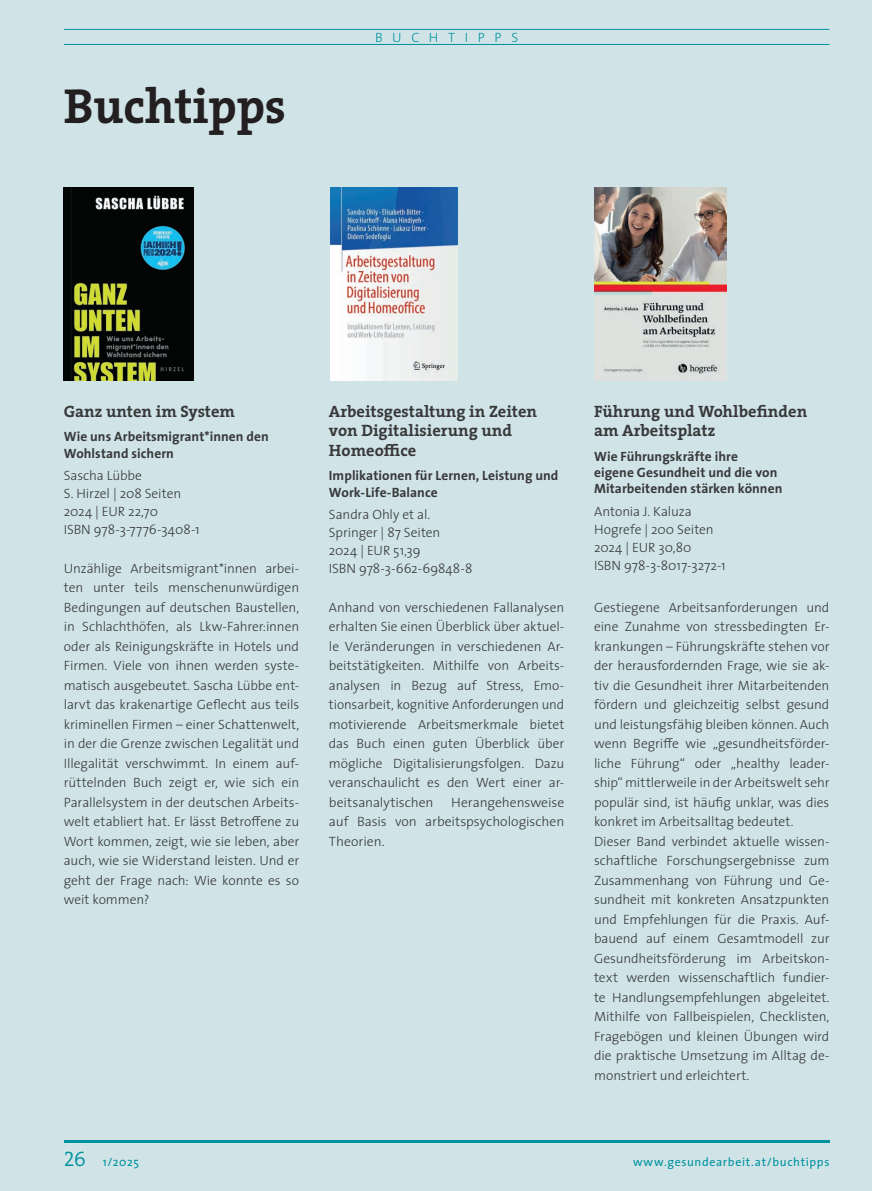
<style>
.page{position:relative;width:872px;height:1191px;background:#d0e4e8}
.page>*{position:absolute;margin:0;border:0;box-sizing:border-box;transform-origin:0 0}
.t1{font:700 49.5px "The Serif";letter-spacing:-.005em;color:#231f20}
.t2{font:21px "The Serif Semi Light Caps";color:#00929e}
.t3{font:700 16.5px/19.5px "The Serif";color:#383839}
.t4{font:300 13.5px/19.5px "The Sans";letter-spacing:-.005em;color:#383839}
.t5{font:700 13.5px/16.2px "The Sans";letter-spacing:.005em;color:#383839}
.t6{font:300 13.5px "The Sans";letter-spacing:.715em;color:#00929e}
.t7{font:12px "The Sans";letter-spacing:.055em;color:#00929e}
</style>
<div class="page">
<hr style="left:64px;top:1140px;width:765px;height:2px;background:#00929e">
<hr style="left:64px;top:29px;width:765px;height:1px;background:#00929e">
<hr style="left:64px;top:44px;width:765px;height:1px;background:#00929e">
<img style="left:330px;top:188px;width:127px;height:193px">
<img style="left:594px;top:188px;width:133px;height:193px">
<img style="left:64px;top:187px;width:130px;height:194px">
<h1 class="t1" style="left:64px;top:65px;width:224px">Buchtipps</h1>
<p class="t6" style="left:375px;top:26px;width:144px">BUCHTIPPS</p>
<p class="t3" style="left:64px;top:401px;width:173px">Ganz unten im System</p>
<p class="t5" style="left:64px;top:428px;width:207px">Wie uns Arbeitsmigrant*innen den<br>Wohlstand sichern</p>
<p class="t4" style="left:64px;top:466px;width:137px;line-height:18px">Sascha Lübbe<br>S. Hirzel | 208 Seiten<br>2024 | EUR 22,70<br>ISBN 978-3-7776-3408-1</p>
<p class="t4" style="left:64px;top:558px;width:237px;text-align:justify">Unzählige Arbeitsmigrant*innen arbei&shy;ten unter teils menschenunwürdigen Bedingungen auf deutschen Baustellen, in Schlachthöfen, als Lkw-Fahrer:innen oder als Reinigungskräfte in Hotels und Firmen. Viele von ihnen werden syste&shy;matisch ausgebeutet. Sascha Lübbe ent&shy;larvt das krakenartige Geflecht aus teils kriminellen Firmen – einer Schattenwelt, in der die Grenze zwischen Legalität und Illegalität verschwimmt. In einem auf&shy;rüttelnden Buch zeigt er, wie sich ein Parallelsystem in der deutschen Arbeits&shy;welt etabliert hat. Er lässt Betroffene zu Wort kommen, zeigt, wie sie leben, aber auch, wie sie Widerstand leisten. Und er geht der Frage nach: Wie konnte es so weit kommen?</p>
<p class="t3" style="left:329px;top:401px;width:210px">Arbeitsgestaltung in Zeiten von Digitalisierung und<br>Homeoffice</p>
<p class="t5" style="left:329px;top:467px;width:231px">Implikationen für Lernen, Leistung und<br>Work-Life-Balance</p>
<p class="t4" style="left:329px;top:505px;width:145px;line-height:18px">Sandra Ohly et al.<br>Springer | 87 Seiten<br>2024 | EUR 51,39<br>ISBN 978-3-662-69848-8</p>
<p class="t4" style="left:329px;top:597px;width:237px;text-align:justify">Anhand von verschiedenen Fallanalysen erhalten Sie einen Überblick über aktuel&shy;le Veränderungen in verschiedenen Ar&shy;beitstätigkeiten. Mithilfe von Arbeits&shy;analysen in Bezug auf Stress, Emo&shy;tionsarbeit, kognitive Anforderungen und motivierende Arbeitsmerkmale bietet das Buch einen guten Überblick über mögliche Digitalisierungsfolgen. Dazu veranschaulicht es den Wert einer ar&shy;beitsanalytischen</p>
<p class="t4" style="left:329px;top:792px;width:237px;text-align:justify;text-indent:122px">Herangehensweise auf Basis von arbeitspsychologischen Theorien.</p>
<p class="t3" style="left:594px;top:401px;width:215px">Führung und Wohlbefinden am Arbeitsplatz</p>
<p class="t5" style="left:594px;top:448px;width:190px">Wie Führungskräfte ihre<br>eigene Gesundheit und die von<br>Mitarbeitenden stärken können</p>
<p class="t4" style="left:594px;top:501px;width:133px;line-height:18px">Antonia J. Kaluza<br>Hogrefe | 200 Seiten<br>2024 | EUR 30,80<br>ISBN 978-3-8017-3272-1</p>
<p class="t4" style="left:594px;top:597px;width:237px">Gestiegene Arbeitsanforderungen und eine Zunahme von stressbedingten Er&shy;krankungen – Führungskräfte stehen vor der herausfordernden Frage, wie sie ak&shy;tiv die Gesundheit ihrer Mitarbeitenden fördern und gleichzeitig selbst gesund und leistungsfähig bleiben können. Auch wenn Begriffe wie „gesundheitsförder&shy;liche Führung“ oder „healthy leader&shy;ship“ mittlerweile in der Arbeitswelt sehr populär sind, ist häufig unklar, was dies konkret im Arbeitsalltag bedeutet.<br>Dieser Band verbindet aktuelle wissen&shy;schaftliche Forschungsergebnisse zum Zusammenhang von Führung und Ge&shy;sundheit mit konkreten Ansatzpunkten und Empfehlungen für die Praxis. Auf&shy;bauend auf einem Gesamtmodell zur Gesundheitsförderung im Arbeitskon&shy;text werden wissenschaftlich fundier&shy;te Handlungsempfehlungen abgeleitet.<br>Mithilfe von Fallbeispielen, Checklisten, Fragebögen und kleinen Übungen wird die praktische Umsetzung im Alltag de&shy;monstriert und erleichtert.</p>
<h2 class="t2" style="left:64px;top:1141px;width:24px">26</h2>
<p class="t7" style="left:103px;top:1151px;width:38px">1/2025</p>
<p class="t7" style="left:633px;top:1151px;width:198px">www.gesundearbeit.at/buchtipps</p>
</div>
